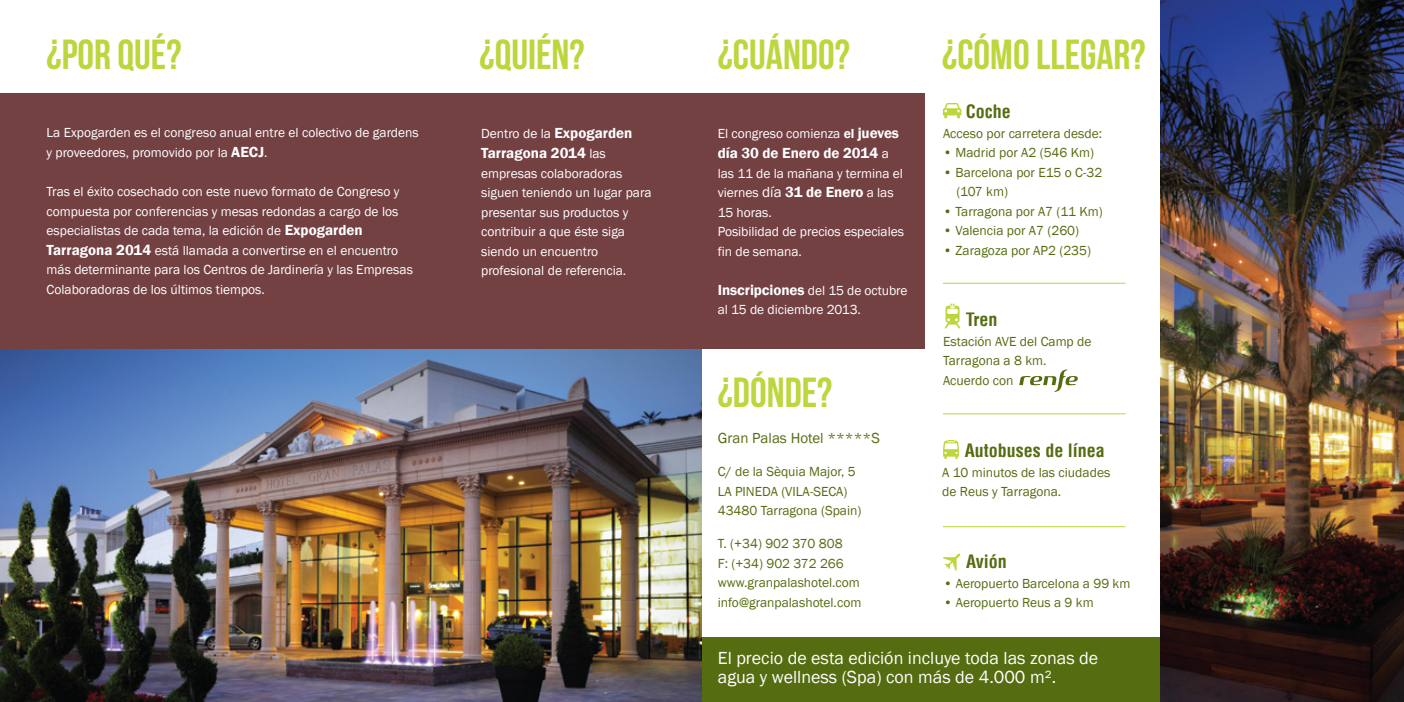
<style>
.page{position:relative;width:1404px;height:702px;background:#fff}
.page>*{position:absolute;margin:0;border:0;box-sizing:border-box;transform-origin:0 0}
.t1{font:42px "Bebas Neue";color:#bdd63d}
.t2{font:18px/19.5px "Franklin Gothic";color:#fff}
.t3{font:700 condensed 18px "Helvetica";color:#566c11}
.t4{font:600 15px "Franklin Gothic";letter-spacing:-.005em;color:#fff}
.t5{font:15px "Franklin Gothic";color:#566c11}
.t6{font:13.5px/19.5px "Franklin Gothic";color:#fff}
.t7{font:13.5px/19.5px "Franklin Gothic";color:#566c11}
.s1{font-weight:600;font-size:15px}
.s2{font-weight:400;font-size:13.5px}
.s3{font-weight:600}
.s4{font-size:15px}
</style>
<div class="page">
<div style="left:693px;top:637px;width:517px;height:65px;background:#566c11"></div>
<img style="left:0;top:348px;width:701px;height:354px">
<div style="left:0;top:93px;width:924px;height:255px;background:#744143"></div>
<img style="left:1160px;top:0;width:243px;height:702px">
<svg style="left:942px;top:103px;width:19px;height:15px"></svg>
<svg style="left:943px;top:440px;width:15px;height:19px"></svg>
<svg style="left:944px;top:303px;width:16px;height:25px"></svg>
<svg style="left:943px;top:553px;width:17px;height:18px"></svg>
<hr style="left:942px;top:283px;width:183px;height:1px;background:#bdd63d">
<hr style="left:942px;top:413px;width:183px;height:1px;background:#bdd63d">
<hr style="left:942px;top:526px;width:183px;height:1px;background:#bdd63d">
<svg style="left:1019px;top:369px;width:59px;height:23px"></svg>
<h1 class="t1" style="left:47px;top:32px;width:136px">¿POR QUÉ?</h1>
<p class="t6" style="left:47px;top:123px;width:374px">La Expogarden es el congreso anual entre el colectivo de gardens y proveedores, promovido por la <span class="s1">AECJ</span>.</p>
<p class="t6" style="left:47px;top:182px;width:368px">Tras el éxito cosechado con este nuevo formato de Congreso y compuesta por conferencias y mesas redondas a cargo de los especialistas de cada tema, la edición de <span class="s1">Expogarden Tarragona 2014</span> está llamada a convertirse en el encuentro más determinante para los Centros de Jardinería y las Empresas Colaboradoras de los últimos tiempos.</p>
<h1 class="t1" style="left:479px;top:32px;width:106px">¿QUIÉN?</h1>
<p class="t6" style="left:481px;top:124px;width:153px">Dentro de la <span class="s1">Expogarden</span></p>
<p class="t4" style="left:481px;top:144px;width:126px">Tarragona 2014 <span class="s2">las</span></p>
<p class="t6" style="left:481px;top:163px;width:172px">empresas colaboradoras siguen teniendo un lugar para presentar sus productos y contribuir a que éste siga siendo un encuentro profesional de referencia.</p>
<h1 class="t1" style="left:717px;top:32px;width:133px">¿CUÁNDO?</h1>
<p class="t6" style="left:717px;top:124px;width:183px">El congreso comienza <span class="s3">el</span> <span class="s1">jueves</span></p>
<p class="t4" style="left:717px;top:144px;width:172px">día 30 de Enero de 2014 <span class="s2">a</span></p>
<p class="t6" style="left:717px;top:163px;width:188px">las 11 de la mañana y termina el viernes <span class="s4">día</span> <span class="s1">31 de Enero</span> a las<br>15 horas.<br>Posibilidad de precios especiales fin de semana.</p>
<p class="t6" style="left:717px;top:280px;width:191px"><span class="s1">Inscripciones</span> del 15 de octubre al 15 de diciembre 2013.</p>
<h1 class="t1" style="left:717px;top:370px;width:116px">¿DÓNDE?</h1>
<p class="t5" style="left:717px;top:429px;width:163px">Gran Palas Hotel *****S</p>
<p class="t7" style="left:717px;top:462px;width:145px">C/ de la Sèquia Major, 5<br>LA PINEDA (VILA-SECA)<br>43480 Tarragona (Spain)</p>
<p class="t7" style="left:717px;top:534px;width:145px">T. (+34) 902 370 808<br>F: (+34) 902 372 266 www.granpalashotel.com info@granpalashotel.com</p>
<h1 class="t1" style="left:942px;top:32px;width:205px">¿CÓMO LLEGAR?</h1>
<h2 class="t3" style="left:965px;top:100px;width:46px">Coche</h2>
<p class="t7" style="left:943px;top:123px;width:160px">Acceso por carretera desde:</p>
<p class="t7" style="left:943px;top:143px;width:152px">• Madrid por A2 (546 Km)</p>
<p class="t7" style="left:956px;top:162px;width:147px;text-indent:-13px">• Barcelona por E15 o C-32 (107 km)</p>
<p class="t7" style="left:943px;top:201px;width:161px">• Tarragona por A7 (11 Km)</p>
<p class="t7" style="left:943px;top:221px;width:137px">• Valencia por A7 (260)</p>
<p class="t7" style="left:943px;top:240px;width:149px">• Zaragoza por AP2 (235)</p>
<h2 class="t3" style="left:965px;top:308px;width:33px">Tren</h2>
<p class="t7" style="left:943px;top:332px;width:150px">Estación AVE del Camp de<br>Tarragona a 8 km.<br>Acuerdo con</p>
<h2 class="t3" style="left:964px;top:439px;width:142px">Autobuses de línea</h2>
<p class="t7" style="left:942px;top:462px;width:169px">A 10 minutos de las ciudades de Reus y Tarragona.</p>
<h2 class="t3" style="left:966px;top:550px;width:42px">Avión</h2>
<p class="t7" style="left:943px;top:573px;width:188px">• Aeropuerto Barcelona a 99 km</p>
<p class="t7" style="left:943px;top:593px;width:152px">• Aeropuerto Reus a 9 km</p>
<h2 class="t2" style="left:717px;top:648px;width:382px">El precio de esta edición incluye toda las zonas de agua y wellness (Spa) con más de 4.000 m².</h2>
</div>
